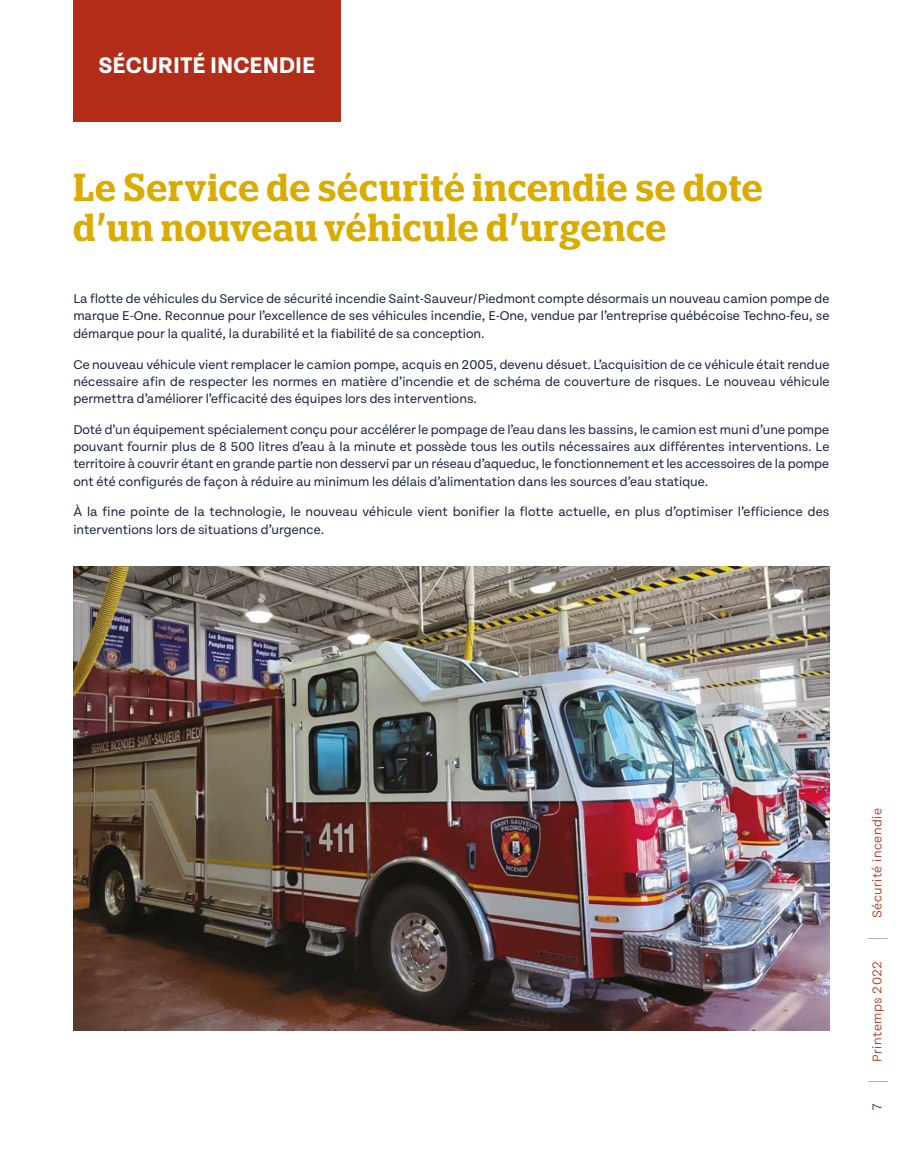
<style>
.page{position:relative;width:905px;height:1175px;background:#fff}
.page>*{position:absolute;margin:0;border:0;box-sizing:border-box;transform-origin:0 0}
.t1{font:600 condensed 39px/40.5px "Polyphonic";letter-spacing:.02em;color:#daab00}
.t2{font:700 24px "Tenon";color:#fff}
.t3{font:200 20.4px "Tenon";color:#192441;scale:.38 1}
.Texte_courant{font:13.5px/17.2px "Tenon";color:#192441;text-align:justify}
.t4{font:300 13.5px "Tenon";letter-spacing:.03em;color:#b32c17}
.t5{font:300 13.5px "Tenon";color:#192441}
</style>
<div class="page">
<div style="left:73px;top:0;width:268px;height:121px;background:#b32c17"></div>
<img style="left:73px;top:567px;width:756px;height:464px">
<p class="t2" style="left:98px;top:53px;width:218px">SÉCURITÉ INCENDIE</p>
<h1 class="t1" style="left:73px;top:167px;width:691px">Le Service de sécurité incendie se dote d’un nouveau véhicule d’urgence</h1>
<p class="Texte_courant" style="left:73px;top:290px;width:757px">La flotte de véhicules du Service de sécurité incendie Saint-Sauveur/Piedmont compte désormais un nouveau camion pompe de marque E-One. Reconnue pour l’excellence de ses véhicules incendie, E-One, vendue par l’entreprise québécoise Techno-feu, se démarque pour la qualité, la durabilité et la fiabilité de sa conception.</p>
<p class="Texte_courant" style="left:73px;top:356px;width:757px">Ce nouveau véhicule vient remplacer le camion pompe, acquis en 2005, devenu désuet. L’acquisition de ce véhicule était rendue nécessaire afin de respecter les normes en matière d’incendie et de schéma de couverture de risques. Le nouveau véhicule permettra d’améliorer l’efficacité des équipes lors des interventions.</p>
<p class="Texte_courant" style="left:73px;top:421px;width:757px">Doté d’un équipement spécialement conçu pour accélérer le pompage de l’eau dans les bassins, le camion est muni d’une pompe pouvant fournir plus de 8 500 litres d’eau à la minute et possède tous les outils nécessaires aux différentes interventions. Le territoire à couvrir étant en grande partie non desservi par un réseau d’aqueduc, le fonctionnement et les accessoires de la pompe ont été configurés de façon à réduire au minimum les délais d’alimentation dans les sources d’eau statique.</p>
<p class="Texte_courant" style="left:73px;top:503px;width:757px">À la fine pointe de la technologie, le nouveau véhicule vient bonifier la flotte actuelle, en plus d’optimiser l’efficience des interventions lors de situations d’urgence.</p>
<p class="t4" style="left:869px;top:918px;width:112px;rotate:-90deg">Sécurité incendie</p>
<p class="t3" style="left:866px;top:940px;width:8px;rotate:-90deg">|</p>
<p class="t4" style="left:869px;top:1061px;width:102px;rotate:-90deg">Printemps 2022</p>
<p class="t3" style="left:866px;top:1082px;width:8px;rotate:-90deg">|</p>
<p class="t5" style="left:869px;top:1109px;width:8px;rotate:-90deg">7</p>
</div>
